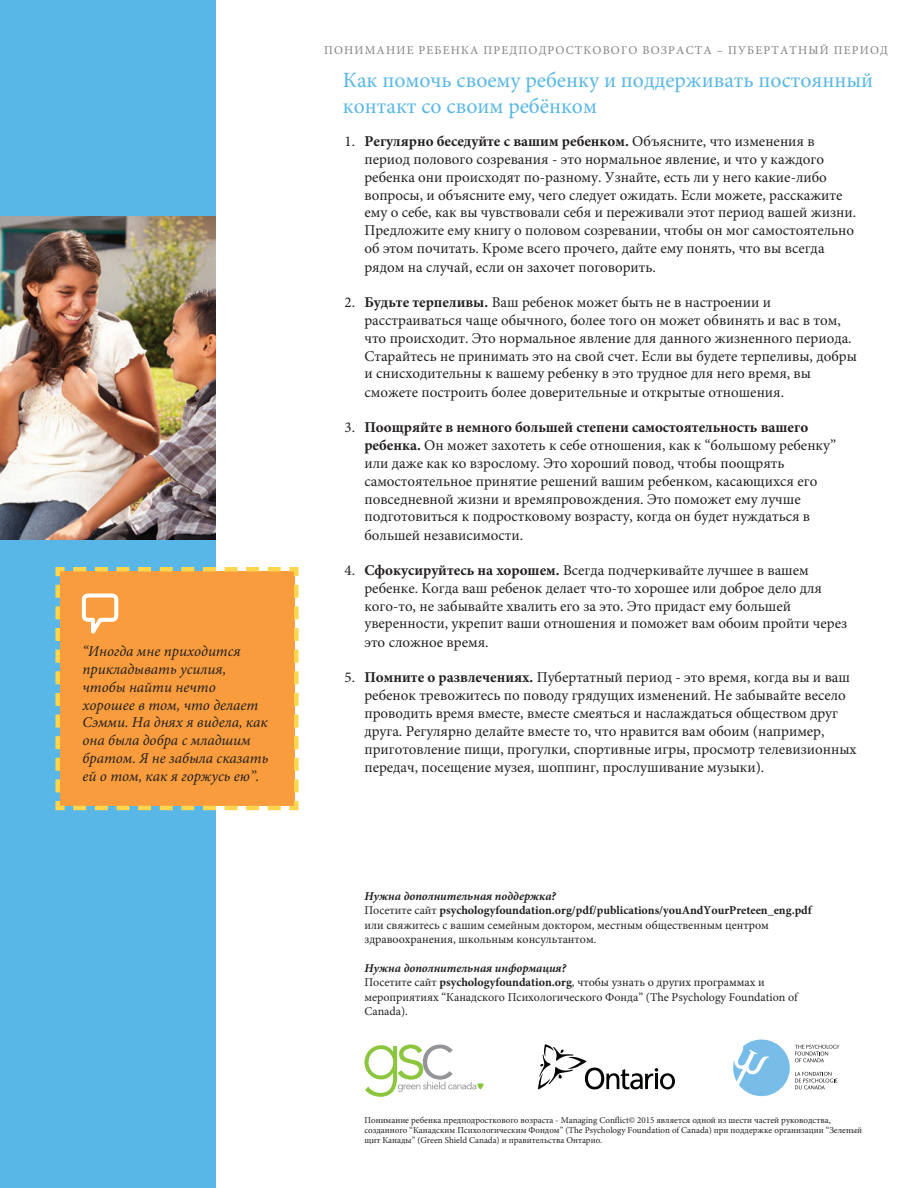
<style>
.page{position:relative;width:918px;height:1188px;background:#fff}
.page>*{position:absolute;margin:0;border:0;box-sizing:border-box;transform-origin:0 0}
.t1{font:21.75px/26.1px "Minion Pro";color:#58b7e7}
.t2{font:15px/18px "Minion Pro";color:#231f20}
.t3{font:italic 15px/17.9px "Minion Pro";color:#231f20}
.t4{font:12px/14.4px "Minion Pro";color:#231f20}
.t5{font:12px "Minion Pro";letter-spacing:.1em;color:#808285}
.t6{font:9px/10.4px "Minion Pro";color:#231f20}
.s1{font-weight:700}
.s2{font-weight:700;font-style:italic}
</style>
<div class="page">
<div style="left:0;top:0;width:216px;height:1188px;background:#58b7e7"></div>
<img style="left:0;top:216px;width:216px;height:324px">
<svg style="left:55px;top:567px;width:244px;height:244px;background:#f4a145"></svg>
<svg style="left:365px;top:1045px;width:119px;height:52px"></svg>
<svg style="left:538px;top:1044px;width:137px;height:45px"></svg>
<svg style="left:733px;top:1040px;width:106px;height:56px"></svg>
<p class="t3" style="left:83px;top:642px;width:187px">“Иногда мне приходится прикладывать усилия, чтобы найти нечто хорошее в том, что делает<br>Сэмми. На днях я видела, как она была добра с младшим братом. Я не забыла сказать ей о том, как я горжусь ею”.</p>
<p class="t5" style="left:324px;top:42px;width:566px">ПОНИМАНИЕ РЕБЕНКА ПРЕДПОДРОСТКОВОГО ВОЗРАСТА – ПУБЕРТАТНЫЙ ПЕРИОД</p>
<h1 class="t1" style="left:343px;top:67px;width:532px">Как помочь своему ребенку и поддерживать постоянный контакт со своим ребёнком</h1>
<p class="t2" style="left:364px;top:132px;width:493px;text-indent:-20px">1. <span class="s1">Регулярно беседуйте с вашим ребенком.</span> Объясните, что изменения в период полового созревания - это нормальное явление, и что у каждого ребенка они происходят по-разному. Узнайте, есть ли у него какие-либо вопросы, и объясните ему, чего следует ожидать. Если можете, расскажите ему о себе, как вы чувствовали себя и переживали этот период вашей жизни.<br>Предложите ему книгу о половом созревании, чтобы он мог самостоятельно об этом почитать. Кроме всего прочего, дайте ему понять, что вы всегда рядом на случай, если он захочет поговорить.</p>
<p class="t2" style="left:364px;top:293px;width:494px;text-indent:-20px">2. <span class="s1">Будьте терпеливы.</span> Ваш ребенок может быть не в настроении и расстраиваться чаще обычного, более того он может обвинять и вас в том, что происходит. Это нормальное явление для данного жизненного периода.<br>Старайтесь не принимать это на свой счет. Если вы будете терпеливы, добры и снисходительны к вашему ребенку в это трудное для него время, вы сможете построить более доверительные и открытые отношения.</p>
<p class="t2" style="left:364px;top:419px;width:473px;text-indent:-20px">3. <span class="s1">Поощряйте в немного большей степени самостоятельность вашего ребенка.</span> Он может захотеть к себе отношения, как к “большому ребенку” или даже как ко взрослому. Это хороший повод, чтобы поощрять самостоятельное принятие решений вашим ребенком, касающихся его повседневной жизни и времяпровождения. Это поможет ему лучше подготовиться к подростковому возрасту, когда он будет нуждаться в большей независимости.</p>
<p class="t2" style="left:364px;top:561px;width:484px;text-indent:-20px">4. <span class="s1">Сфокусируйтесь на хорошем.</span> Всегда подчеркивайте лучшее в вашем ребенке. Когда ваш ребенок делает что-то хорошее или доброе дело для кого-то, не забывайте хвалить его за это. Это придаст ему большей уверенности, укрепит ваши отношения и поможет вам обоим пройти через это сложное время.</p>
<p class="t2" style="left:364px;top:669px;width:494px;text-indent:-20px">5. <span class="s1">Помните о развлечениях.</span> Пубертатный период - это время, когда вы и ваш ребенок тревожитесь по поводу грядущих изменений. Не забывайте весело проводить время вместе, вместе смеяться и наслаждаться обществом друг друга. Регулярно делайте вместе то, что нравится вам обоим (например, приготовление пищи, прогулки, спортивные игры, просмотр телевизионных передач, посещение музея, шоппинг, прослушивание музыки).</p>
<p class="t4" style="left:364px;top:889px;width:449px"><span class="s2">Нужна дополнительная поддержка?<br></span>Посетите сайт <span class="s1">psychologyfoundation.org/pdf/publications/youAndYourPreteen_eng.pdf </span>или свяжитесь с вашим семейным доктором, местным общественным центром здравоохранения, школьным консультантом.</p>
<p class="t4" style="left:364px;top:961px;width:435px"><span class="s2">Нужна дополнительная информация?<br></span>Посетите сайт <span class="s1">psychologyfoundation.org</span>, чтобы узнать о других программах и мероприятиях “Канадского Психологического Фонда” (The Psychology Foundation of Canada).</p>
<p class="t6" style="left:364px;top:1115px;width:499px">Понимание ребенка предподросткового возраста - Managing Conflict© 2015 является одной из шести частей руководства, созданного “Канадским Психологическим Фондом” (The Psychology Foundation of Canada) при поддержке организации “Зеленый щит Канады” (Green Shield Canada) и правительства Онтарио.</p>
</div>
